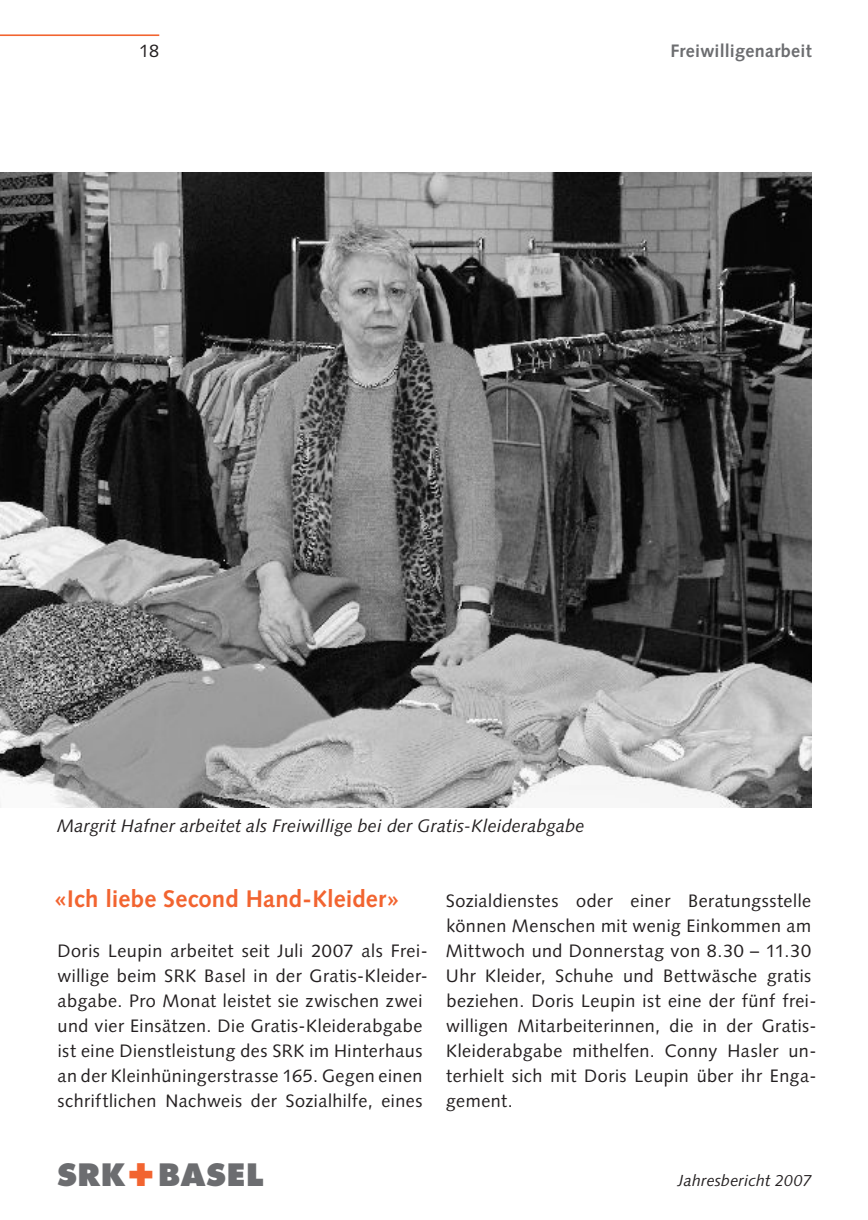
<style>
.page{position:relative;width:868px;height:1220px;background:#fff}
.page>*{position:absolute;margin:0;border:0;box-sizing:border-box;transform-origin:0 0}
.t1{font:800 30px "Futura Std";letter-spacing:.02em;color:#6c6d70}
.t2{font:700 24px "Syntax LT Std";letter-spacing:.005em;color:#f26430}
.t3{font:18px/25px "Syntax LT Std";letter-spacing:.025em;color:#231f20}
.t4{font:italic 18px "Syntax LT Std";letter-spacing:.005em;color:#231f20}
.t5{font:700 18px "Syntax LT Std";letter-spacing:.015em;color:#6c6d70}
.t6{font:italic 16px "Syntax LT Std";letter-spacing:.01em;color:#231f20}
.s1{font-size:38px;color:#f26430}
</style>
<div class="page">
<hr style="left:0;top:34px;width:159px;height:2px;background:#f26430">
<img style="left:0;top:172px;width:811px;height:635px">
<p class="t3" style="left:139px;top:38px;width:22px">1 8</p>
<p class="t5" style="left:670px;top:40px;width:143px">Freiwilligenarbeit</p>
<p class="t4" style="left:57px;top:815px;width:528px">Margrit Hafner arbeitet als Freiwillige bei der Gratis-Kleiderabgabe</p>
<h2 class="t2" style="left:54px;top:884px;width:347px">«Ich liebe Second Hand-Kleider»</h2>
<p class="t3" style="left:57px;top:938px;width:371px">Doris Leupin arbeitet seit Juli 2007 als Frei&shy;willige beim SRK Basel in der Gratis-Kleider&shy;abgabe. Pro Monat leistet sie zwischen zwei und vier Einsätzen. Die Gratis-Kleiderabgabe ist eine Dienstleistung des SRK im Hinterhaus an der Kleinhüningerstrasse 1 65. Gegen einen schriftlichen Nachweis der Sozialhilfe, eines</p>
<p class="t3" style="left:445px;top:888px;width:372px">Sozialdienstes oder einer Beratungsstelle können Menschen mit wenig Einkommen am Mittwoch und Donnerstag von 8.30 – 11 .30<br>Uhr Kleider, Schuhe und Bettwäsche gratis beziehen. Doris Leupin ist eine der fünf frei&shy;willigen Mitarbeiterinnen, die in der Gratis-Kleiderabgabe mithelfen. Conny Hasler un&shy;terhielt sich mit Doris Leupin über ihr Enga&shy;gement.</p>
<h1 class="t1" style="left:57px;top:1155px;width:208px">SRK<span class="s1">+</span>BASEL</h1>
<p class="t6" style="left:677px;top:1170px;width:136px">Jahresbericht 2007</p>
</div>
